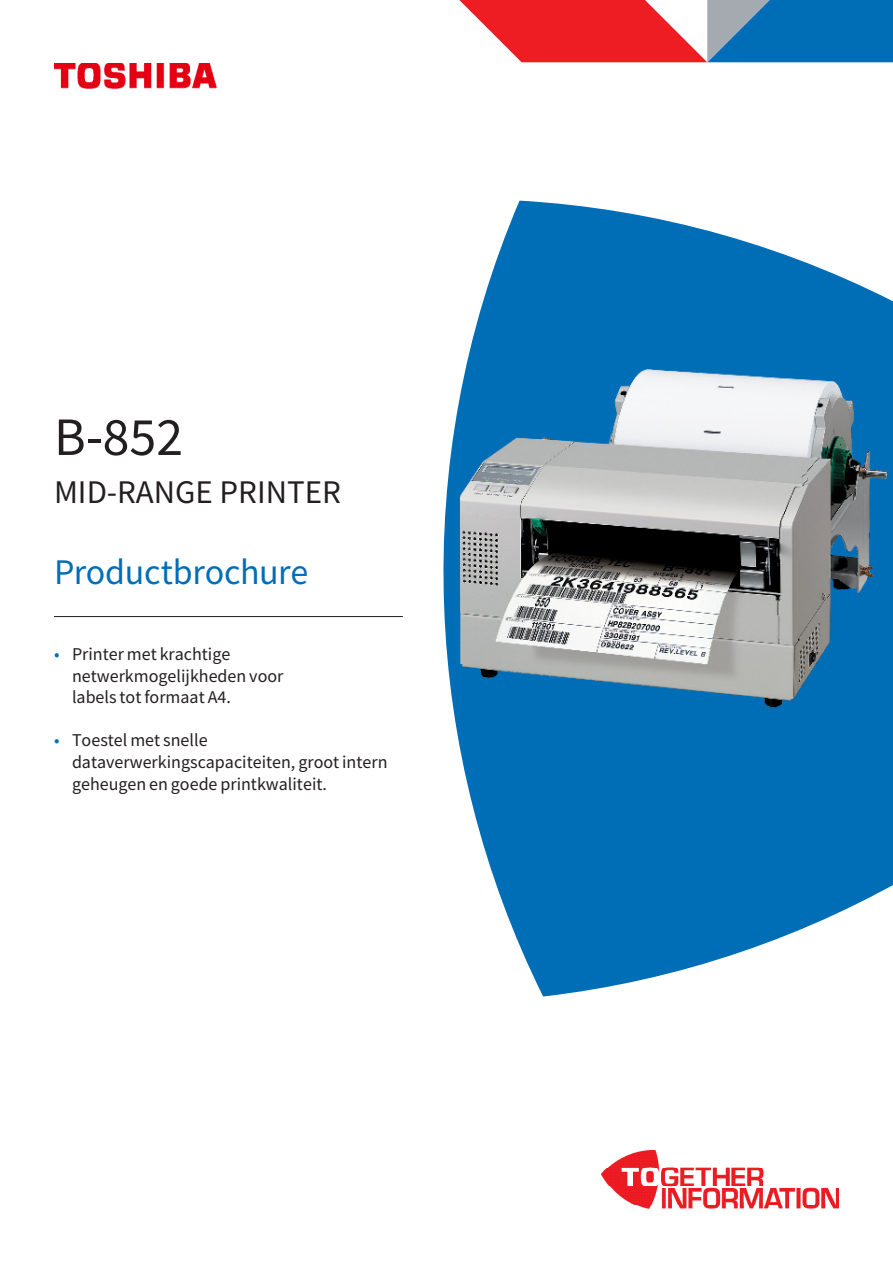
<style>
.page{position:relative;width:893px;height:1263px;background:#fff}
.page>*{position:absolute;margin:0;border:0;box-sizing:border-box;transform-origin:0 0}
.t1{font:54px "Toshiba Sans";color:#231f20}
.Collateral_type_white{font:36px "Toshiba Sans";letter-spacing:-.01em;color:#006db7}
.Product_description{font:33px "Toshiba Sans";color:#231f20}
.Highlight_bullets_BLACK{font:18px/21.6px "Toshiba Sans";color:#231f20}
.s1{color:#006db7}
</style>
<div class="page">
<img style="left:54px;top:63px;width:162px;height:25px">
<hr style="left:54px;top:616px;width:349px;height:1px;background:#231f20">
<img style="left:602px;top:1150px;width:237px;height:59px">
<svg style="left:459px;top:0;width:434px;height:62px;background:#966481"></svg>
<svg style="left:458px;top:201px;width:435px;height:795px;fill:#006db7"></svg>
<img style="left:443px;top:356px;width:450px;height:381px">
<p class="t1" style="left:54px;top:403px;width:131px">B-852</p>
<p class="Product_description" style="left:54px;top:471px;width:288px">MID-RANGE PRINTER</p>
<p class="Collateral_type_white" style="left:54px;top:549px;width:256px">Productbrochure</p>
<p class="Highlight_bullets_BLACK" style="left:72px;top:643px;width:213px;text-indent:-18px"><span class="s1">•</span> Printer met krachtige netwerkmogelijkheden voor labels tot formaat A4.</p>
<p class="Highlight_bullets_BLACK" style="left:72px;top:730px;width:317px;text-indent:-18px"><span class="s1">•</span> Toestel met snelle dataverwerkingscapaciteiten, groot intern geheugen en goede printkwaliteit.</p>
</div>
